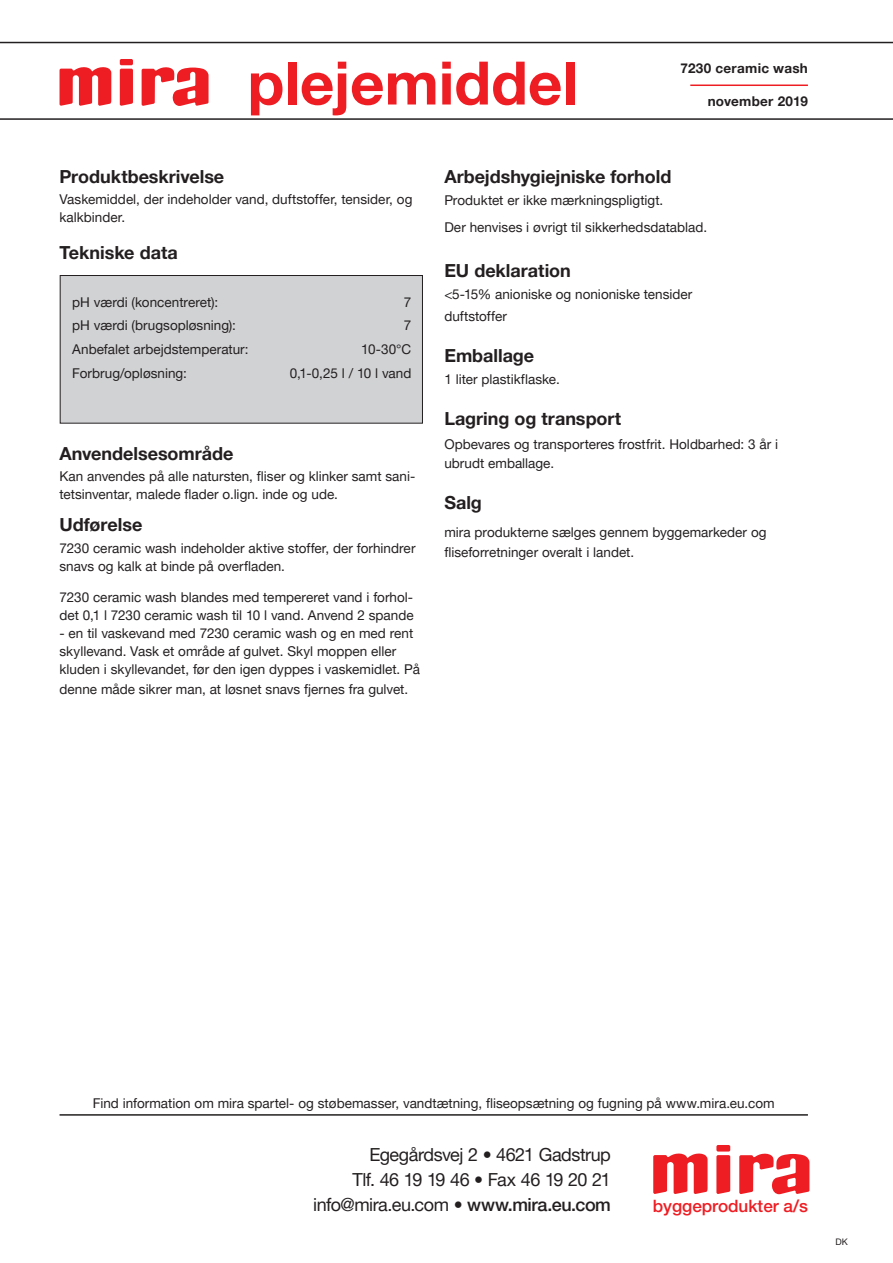
<style>
.page{position:relative;width:893px;height:1263px;background:#fff}
.page>*{position:absolute;margin:0;border:0;box-sizing:border-box;transform-origin:0 0}
.TYPE_OVERSKRIFT{font:700 60px "Helvetica Neue LT Pro";color:#ee1d23}
.t1{font:18px "Helvetica Neue LT Pro";letter-spacing:-.025em;color:#231f20}
.BRØD_OVERSKRIFT{font:700 18px "Helvetica Neue LT Pro";color:#231f20}
.BRØD{font:700 18px "Helvetica Neue LT Pro";letter-spacing:-.005em;color:#231f20}
.t2{font:500 17.1px "Helvetica Neue LT Pro";color:#ee1d23}
.BRØD-2{font:13.5px/18px "Helvetica Neue LT Pro";color:#231f20}
.BRØD-3{font:700 13.5px "Helvetica Neue LT Pro";letter-spacing:.02em;color:#231f20}
.over{font:9px "Helvetica Neue LT Pro";color:#231f20}
.s1{font-weight:500}
</style>
<div class="page">
<div style="left:60px;top:275px;width:362px;height:148px;background:#d1d2d4"></div>
<div style="left:60px;top:275px;width:363px;height:148px;border:1px solid #231f20"></div>
<hr style="left:60px;top:1114px;width:748px;height:2px;background:#231f20">
<svg style="left:716px;top:1155px;width:14px;height:39px"></svg>
<div style="left:716px;top:1145px;width:14px;height:6px;background:#ee1d23;border-radius:2px"></div>
<svg style="left:653px;top:1153px;width:55px;height:41px"></svg>
<svg style="left:739px;top:1153px;width:70px;height:41px"></svg>
<hr style="left:0;top:118px;width:893px;height:2px;background:#231f20">
<hr style="left:0;top:42px;width:893px;height:1px;background:#231f20">
<svg style="left:120px;top:69px;width:13px;height:37px"></svg>
<div style="left:120px;top:59px;width:13px;height:6px;background:#ee1d23;border-radius:2px"></div>
<svg style="left:60px;top:67px;width:52px;height:39px"></svg>
<svg style="left:142px;top:67px;width:67px;height:39px"></svg>
<hr style="left:690px;top:85px;width:118px;height:1px;background:#ee1d23">
<p class="TYPE_OVERSKRIFT" style="left:248px;top:46px;width:332px">plejemiddel</p>
<p class="BRØD-3" style="left:680px;top:60px;width:129px">7230 ceramic wash</p>
<p class="BRØD-3" style="left:708px;top:93px;width:102px">november 2019</p>
<p class="BRØD_OVERSKRIFT" style="left:60px;top:165px;width:166px">Produktbeskrivelse</p>
<p class="BRØD-2" style="left:60px;top:190px;width:354px">Vaskemiddel, der indeholder vand, duftstoffer, tensider, og kalkbinder.</p>
<p class="BRØD_OVERSKRIFT" style="left:60px;top:241px;width:120px">Tekniske data</p>
<p class="BRØD-2" style="left:72px;top:292px;width:147px">pH værdi (koncentreret):</p>
<p class="BRØD-2" style="left:404px;top:292px;width:9px">7</p>
<p class="BRØD-2" style="left:72px;top:316px;width:165px">pH værdi (brugsopløsning):</p>
<p class="BRØD-2" style="left:404px;top:316px;width:9px">7</p>
<p class="BRØD-2" style="left:72px;top:340px;width:178px">Anbefalet arbejdstemperatur:</p>
<p class="BRØD-2" style="left:361px;top:340px;width:52px">10-30°C</p>
<p class="BRØD-2" style="left:72px;top:364px;width:116px">Forbrug/opløsning:</p>
<p class="BRØD-2" style="left:290px;top:364px;width:123px">0,1-0,25 l / 10 l vand</p>
<p class="BRØD_OVERSKRIFT" style="left:60px;top:442px;width:175px">Anvendelsesområde</p>
<p class="BRØD-2" style="left:60px;top:467px;width:357px">Kan anvendes på alle natursten, fliser og klinker samt sani&shy;tetsinventar, malede flader o.lign. inde og ude.</p>
<p class="BRØD" style="left:60px;top:514px;width:84px">Udførelse</p>
<p class="BRØD-2" style="left:60px;top:539px;width:357px">7230 ceramic wash indeholder aktive stoffer, der forhindrer snavs og kalk at binde på overfladen.</p>
<p class="BRØD-2" style="left:60px;top:588px;width:356px">7230 ceramic wash blandes med tempereret vand i forhol&shy;det 0,1 l 7230 ceramic wash til 10 l vand. Anvend 2 spande</p>
<p class="BRØD-2" style="left:60px;top:624px;width:362px">- en til vaskevand med 7230 ceramic wash og en med rent skyllevand. Vask et område af gulvet. Skyl moppen eller kluden i skyllevandet, før den igen dyppes i vaskemidlet. På</p>
<p class="BRØD-2" style="left:60px;top:679px;width:350px">denne måde sikrer man, at løsnet snavs fjernes fra gulvet.</p>
<p class="BRØD" style="left:444px;top:165px;width:228px">Arbejdshygiejniske forhold</p>
<p class="BRØD-2" style="left:444px;top:191px;width:220px">Produktet er ikke mærkningspligtigt.</p>
<p class="BRØD-2" style="left:444px;top:218px;width:264px">Der henvises i øvrigt til sikkerhedsdatablad.</p>
<p class="BRØD_OVERSKRIFT" style="left:444px;top:259px;width:128px">EU deklaration</p>
<p class="BRØD-2" style="left:444px;top:285px;width:250px">&lt;5-15% anioniske og nonioniske tensider</p>
<p class="BRØD-2" style="left:444px;top:307px;width:64px">duftstoffer</p>
<p class="BRØD_OVERSKRIFT" style="left:444px;top:344px;width:91px">Emballage</p>
<p class="BRØD-2" style="left:444px;top:370px;width:117px">1 liter plastikflaske.</p>
<p class="BRØD" style="left:444px;top:407px;width:178px">Lagring og transport</p>
<p class="BRØD-2" style="left:444px;top:434px;width:335px;line-height:19.5px">Opbevares og transporteres frostfrit. Holdbarhed: 3 år i ubrudt emballage.</p>
<p class="BRØD" style="left:444px;top:491px;width:39px">Salg</p>
<p class="BRØD-2" style="left:444px;top:522px;width:324px;line-height:19.5px">mira produkterne sælges gennem byggemarkeder og fliseforretninger overalt i landet.</p>
<p class="BRØD-2" style="left:93px;top:1094px;width:683px">Find information om mira spartel- og støbemasser, vandtætning, fliseopsætning og fugning på www.mira.eu.com</p>
<p class="t1" style="left:369px;top:1143px;width:243px">Egegårdsvej 2 • 4621 Gadstrup</p>
<p class="t1" style="left:353px;top:1168px;width:260px">Tlf. 46 19 19 46 • Fax 46 19 20 21</p>
<p class="t1" style="left:313px;top:1194px;width:299px">info@mira.eu.com • <span class="s1">www.mira.eu.com</span></p>
<p class="t2" style="left:653px;top:1195px;width:157px">byggeprodukter a/s</p>
<p class="over" style="left:836px;top:1236px;width:14px">DK</p>
</div>
